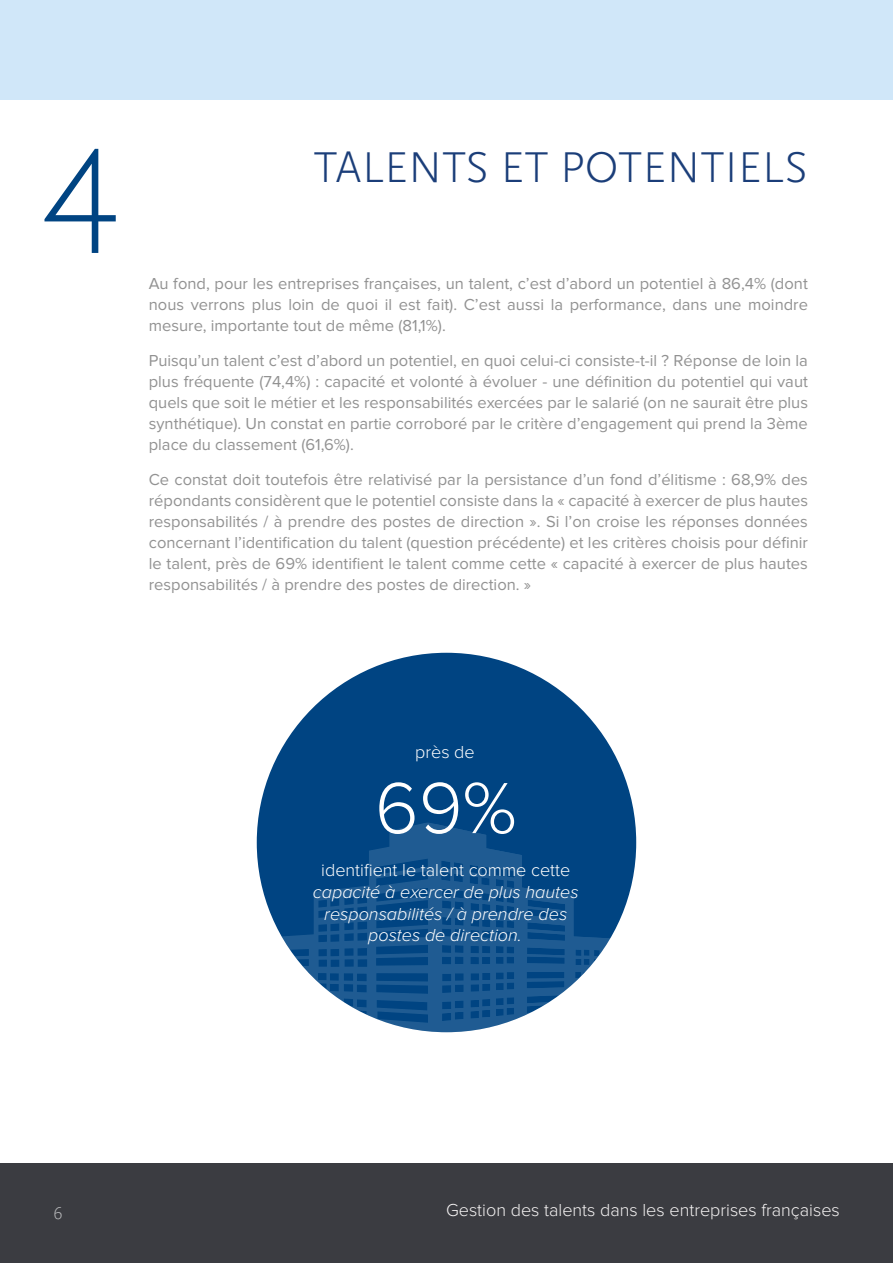
<style>
.page{position:relative;width:893px;height:1263px;background:#fff}
.page>*{position:absolute;margin:0;border:0;box-sizing:border-box;transform-origin:0 0}
.t1{font:300 75px "Proxima Nova";color:#fff}
.t2{font:300 45px "Scala Sans OT";letter-spacing:.01em;color:#1b3e79}
.t3{font:italic 300 18px/21.6px "Proxima Nova";color:#fff;text-align:center}
.t4{font:300 18px "Proxima Nova";color:#f4f2f2}
.t5{font:300 18px "Proxima Nova";color:#fff}
.t6{font:300 18px "Scala Sans OT";color:#b9babc}
.t7{font:16.5px/21px "Proxima Nova";color:#929292;text-align:justify}
</style>
<div class="page">
<div style="left:0;top:1163px;width:893px;height:100px;background:#3b3c41"></div>
<div style="left:0;top:0;width:893px;height:100px;background:#d0e7f9"></div>
<div style="left:257px;top:653px;width:379px;height:379px;background:#004482;border-radius:50%"></div>
<svg style="left:280px;top:822px;width:155px;height:210px"></svg>
<svg style="left:435px;top:824px;width:178px;height:208px"></svg>
<svg style="left:44px;top:149px;width:72px;height:104px"></svg>
<h2 class="t2" style="left:314px;top:143px;width:495px">TALENTS ET POTENTIELS</h2>
<p class="t7" style="left:149px;top:274px;width:661px">Au fond, pour les entreprises françaises, un talent, c’est d’abord un potentiel à 86,4% (dont nous verrons plus loin de quoi il est fait). C’est aussi la performance, dans une moindre mesure, importante tout de même (81,1%).</p>
<p class="t7" style="left:149px;top:351px;width:661px">Puisqu’un talent c’est d’abord un potentiel, en quoi celui-ci consiste-t-il ? Réponse de loin la plus fréquente (74,4%) : capacité et volonté à évoluer - une définition du potentiel qui vaut quels que soit le métier et les responsabilités exercées par le salarié (on ne saurait être plus synthétique). Un constat en partie corroboré par le critère d’engagement qui prend la 3ème place du classement (61,6%).</p>
<p class="t7" style="left:149px;top:469px;width:661px">Ce constat doit toutefois être relativisé par la persistance d’un fond d’élitisme : 68,9% des répondants considèrent que le potentiel consiste dans la « capacité à exercer de plus hautes responsabilités / à prendre des postes de direction ». Si l’on croise les réponses données concernant l’identification du talent (question précédente) et les critères choisis pour définir le talent, près de 69% identifient le talent comme cette « capacité à exercer de plus hautes responsabilités / à prendre des postes de direction. »</p>
<p class="t5" style="left:415px;top:744px;width:61px">près de</p>
<h1 class="t1" style="left:375px;top:774px;width:143px">69%</h1>
<p class="t5" style="left:321px;top:862px;width:251px">identifient le talent comme cette</p>
<p class="t3" style="left:313px;top:882px;width:267px">capacité à exercer de plus hautes responsabilités / à prendre des postes de direction.</p>
<p class="t6" style="left:53px;top:1203px;width:11px">6</p>
<p class="t4" style="left:446px;top:1202px;width:395px">Gestion des talents dans les entreprises françaises</p>
</div>
